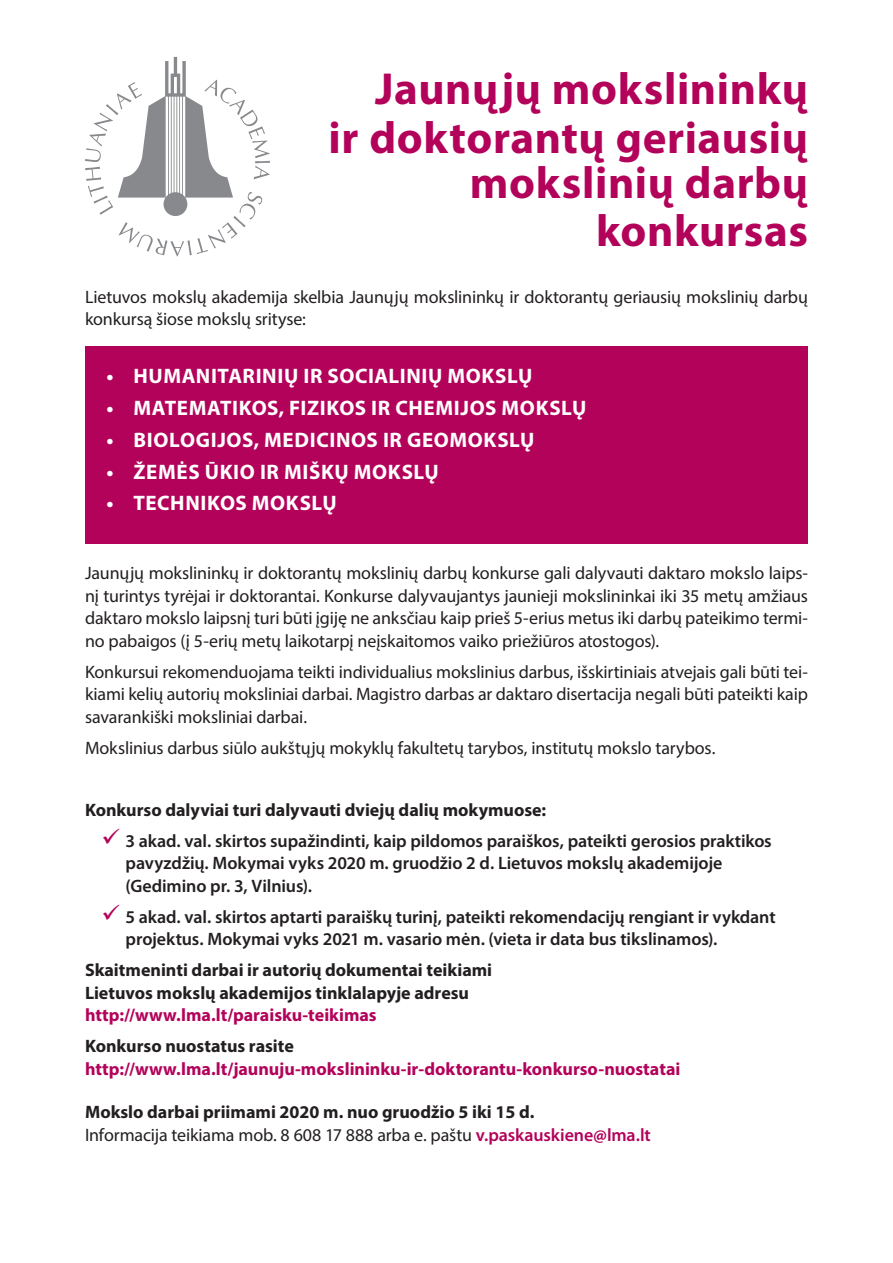
<style>
.page{position:relative;width:893px;height:1263px;background:#fff}
.page>*{position:absolute;margin:0;border:0;box-sizing:border-box;transform-origin:0 0}
.t1{font:700 45px/49.2px "Myriad Pro";letter-spacing:.015em;color:#b3025a;text-align:right}
.t2{font:700 21px "Myriad Pro";letter-spacing:.03em;color:#fff}
.t3{font:18px/22.5px "Myriad Pro";letter-spacing:-.01em;color:#231f20;text-align:justify}
.t4{font:600 18px/22.5px "Myriad Pro";letter-spacing:-.005em;color:#231f20}
.t5{font:700 18px/22.5px "Myriad Pro";color:#231f20}
.t6{font:700 18px "Myriad Pro";color:#b3025a}
.s1{color:#b3025a}
.s2{font-weight:400}
.s3{font-weight:600;color:#b3025a}
</style>
<div class="page">
<div style="left:85px;top:346px;width:723px;height:198px;background:#b3025a"></div>
<svg style="left:85px;top:57px;width:185px;height:199px"></svg>
<h1 class="t1" style="left:328px;top:63px;width:481px">Jaunųjų mokslininkų<br>ir doktorantų geriausių</h1>
<h1 class="t1" style="left:470px;top:157px;width:340px;line-height:48px">mokslinių darbų konkursas</h1>
<p class="t3" style="left:85px;top:285px;width:724px">Lietuvos mokslų akademija skelbia Jaunųjų mokslininkų ir doktorantų geriausių mokslinių darbų konkursą šiose mokslų srityse:</p>
<p class="t2" style="left:107px;top:362px;width:427px">• HUMANITARINIŲ IR SOCIALINIŲ MOKSLŲ</p>
<p class="t2" style="left:107px;top:394px;width:481px">• MATEMATIKOS, FIZIKOS IR CHEMIJOS MOKSLŲ</p>
<p class="t2" style="left:107px;top:426px;width:429px">• BIOLOGIJOS, MEDICINOS IR GEOMOKSLŲ</p>
<p class="t2" style="left:107px;top:458px;width:334px">• ŽEMĖS ŪKIO IR MIŠKŲ MOKSLŲ</p>
<p class="t2" style="left:107px;top:490px;width:232px">• TECHNIKOS MOKSLŲ</p>
<p class="t3" style="left:85px;top:561px;width:724px">Jaunųjų mokslininkų ir doktorantų mokslinių darbų konkurse gali dalyvauti daktaro mokslo laips&shy;nį turintys tyrėjai ir doktorantai. Konkurse dalyvaujantys jaunieji mokslininkai iki 35 metų amžiaus daktaro mokslo laipsnį turi būti įgiję ne anksčiau kaip prieš 5-erius metus iki darbų pateikimo termi&shy;no pabaigos (į 5-erių metų laikotarpį neįskaitomos vaiko priežiūros atostogos).</p>
<p class="t3" style="left:85px;top:660px;width:724px">Konkursui rekomenduojama teikti individualius mokslinius darbus, išskirtiniais atvejais gali būti tei&shy;kiami kelių autorių moksliniai darbai. Magistro darbas ar daktaro disertacija negali būti pateikti kaip savarankiški moksliniai darbai.</p>
<p class="t3" style="left:85px;top:736px;width:632px">Mokslinius darbus siūlo aukštųjų mokyklų fakultetų tarybos, institutų mokslo tarybos.</p>
<p class="t5" style="left:85px;top:798px;width:463px">Konkurso dalyviai turi dalyvauti dviejų dalių mokymuose:</p>
<p class="t4" style="left:126px;top:830px;width:648px;text-indent:-24px"><span class="s1">✓</span> 3 akad. val. skirtos supažindinti, kaip pildomos paraiškos, pateikti gerosios praktikos pavyzdžių. Mokymai vyks 2020 m. gruodžio 2 d. Lietuvos mokslų akademijoje (Gedimino pr. 3, Vilnius).</p>
<p class="t4" style="left:126px;top:906px;width:652px;text-indent:-24px"><span class="s1">✓</span> 5 akad. val. skirtos aptarti paraiškų turinį, pateikti rekomendacijų rengiant ir vykdant projektus. Mokymai vyks 2021 m. vasario mėn. (vieta ir data bus tikslinamos).</p>
<p class="t5" style="left:85px;top:958px;width:409px">Skaitmeninti darbai ir autorių dokumentai teikiami<br>Lietuvos mokslų akademijos tinklalapyje adresu</p>
<p class="t6" style="left:85px;top:1003px;width:293px">http://www.lma.lt/paraisku-teikimas</p>
<p class="t5" style="left:85px;top:1034px;width:210px">Konkurso nuostatus rasite</p>
<p class="t6" style="left:85px;top:1057px;width:597px">http://www.lma.lt/jaunuju-mokslininku-ir-doktorantu-konkurso-nuostatai</p>
<p class="t5" style="left:85px;top:1100px;width:567px">Mokslo darbai priimami 2020 m. nuo gruodžio 5 iki 15 d.<br><span class="s2">Informacija teikiama mob. 8 608 17 888 arba e. paštu</span> <span class="s3">v.paskauskiene</span><span class="s1">@</span><span class="s3">lma.lt</span></p>
</div>
